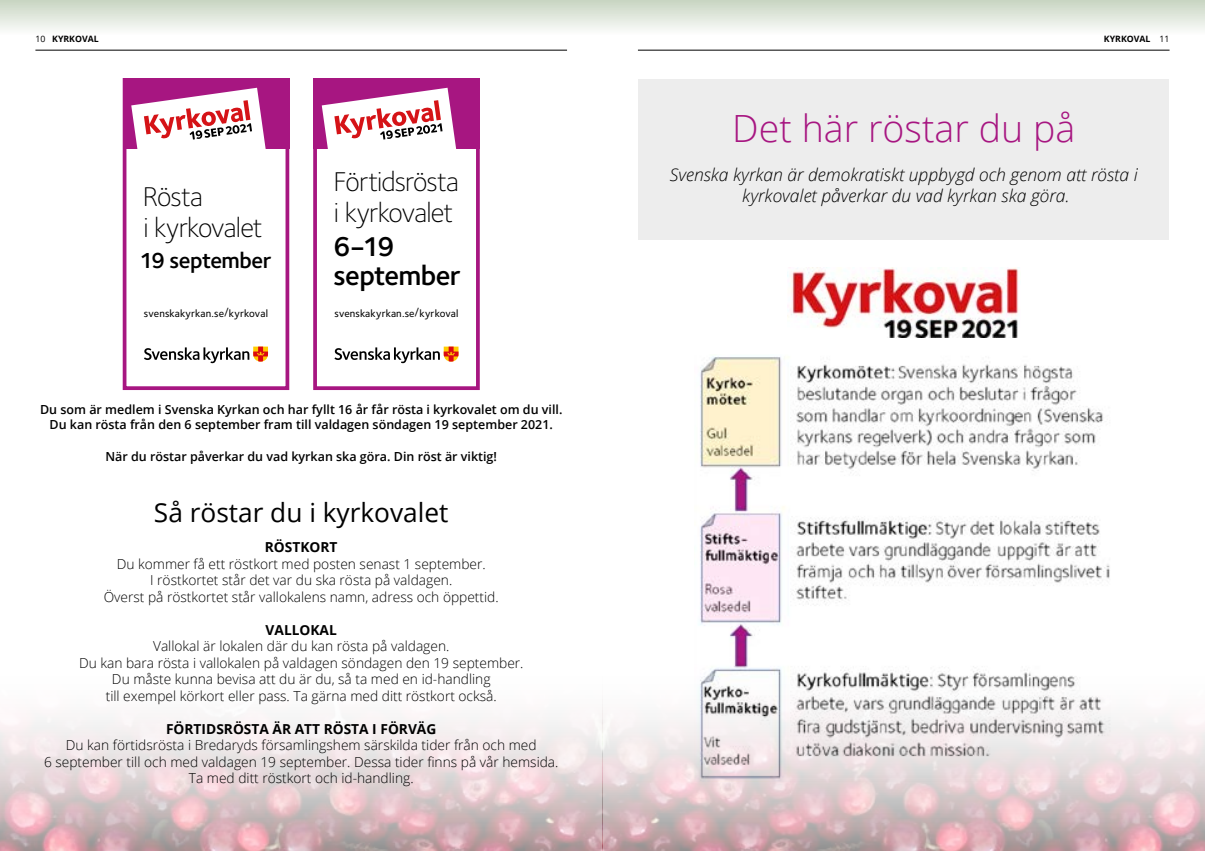
<style>
.page{position:relative;width:1205px;height:851px;background:#fff}
.page>*{position:absolute;margin:0;border:0;box-sizing:border-box;transform-origin:0 0}
.t1{font:300 37.5px "Open Sans";color:#a71681}
.t2{font:300 28.12px/31.2px "Foundry Sterling OT3";letter-spacing:-.03em;color:#000}
.t3{font:600 28.12px/28.8px "Foundry Sterling OT3";letter-spacing:-.025em;color:#000}
.t4{font:26.25px "Open Sans";color:#000}
.t5{font:600 22.5px "Foundry Sterling OT3";letter-spacing:-.02em;color:#000}
.t6{font:italic 300 17.5px/21px "Open Sans";color:#000;text-align:center}
.t7{font:300 13.75px/16.5px "Open Sans";color:#000;text-align:center}
.t8{font:700 13.75px "Open Sans";color:#000}
.t9{font:600 12.5px/15px "Open Sans";color:#000;text-align:center}
.t10{font:500 10.62px "Foundry Sterling OT3";letter-spacing:.01em;color:#000}
.t11{font:700 8.75px "Open Sans";color:#000}
.s1{font-weight:400}
</style>
<div class="page">
<img style="left:0;top:704px;width:1205px;height:146px">
<svg style="left:0;top:0;width:1205px;height:30px;background:#dee6da"></svg>
<div style="left:638px;top:79px;width:531px;height:160px;background:#ededed"></div>
<hr style="left:35px;top:50px;width:532px;height:1px;background:#000">
<hr style="left:638px;top:50px;width:531px;height:1px;background:#000">
<div style="left:313px;top:78px;width:167px;height:312px;border:4px solid #a71681"></div>
<div style="left:313px;top:78px;width:167px;height:71px;background:#a71681"></div>
<svg style="left:322px;top:88px;width:134px;height:61px"></svg>
<svg style="left:334px;top:346px;width:124px;height:17px"></svg>
<div style="left:123px;top:78px;width:166px;height:312px;border:4px solid #a71681"></div>
<div style="left:123px;top:78px;width:166px;height:71px;background:#a71681"></div>
<svg style="left:131px;top:88px;width:135px;height:61px"></svg>
<svg style="left:144px;top:346px;width:124px;height:17px"></svg>
<img style="left:694px;top:356px;width:422px;height:425px">
<img style="left:787px;top:268px;width:232px;height:69px">
<p class="t11" style="left:35px;top:33px;width:65px"><span class="s1">10</span> KYRKOVAL</p>
<p class="t11" style="left:1104px;top:33px;width:67px">KYRKOVAL <span class="s1">11</span></p>
<h2 class="t2" style="left:143px;top:179px;width:121px">Rösta<br>i kyrkovalet</h2>
<h3 class="t5" style="left:139px;top:243px;width:134px">19 september</h3>
<p class="t10" style="left:144px;top:305px;width:126px">svenskakyrkan.se/kyrkoval</p>
<h2 class="t2" style="left:333px;top:164px;width:127px">Förtidsrösta i kyrkovalet</h2>
<h2 class="t3" style="left:333px;top:230px;width:130px">6–19 september</h2>
<p class="t10" style="left:334px;top:305px;width:126px">svenskakyrkan.se/kyrkoval</p>
<p class="t9" style="left:40px;top:402px;width:524px">Du som är medlem i Svenska Kyrkan och har fyllt 16 år får rösta i kyrkovalet om du vill.<br>Du kan rösta från den 6 september fram till valdagen söndagen 19 september 2021.</p>
<p class="t9" style="left:105px;top:448px;width:393px">När du röstar påverkar du vad kyrkan ska göra. Din röst är viktig!</p>
<h3 class="t4" style="left:154px;top:494px;width:296px">Så röstar du i kyrkovalet</h3>
<p class="t8" style="left:265px;top:537px;width:74px">RÖSTKORT</p>
<p class="t7" style="left:104px;top:555px;width:396px">Du kommer få ett röstkort med posten senast 1 september.<br>I röstkortet står det var du ska rösta på valdagen.<br>Överst på röstkortet står vallokalens namn, adress och öppettid.</p>
<p class="t8" style="left:266px;top:620px;width:73px">VALLOKAL</p>
<p class="t7" style="left:79px;top:637px;width:446px">Vallokal är lokalen där du kan rösta på valdagen.<br>Du kan bara rösta i vallokalen på valdagen söndagen den 19 september.<br>Du måste kunna bevisa att du är du, så ta med en id-handling<br>till exempel körkort eller pass. Ta gärna med ditt röstkort också.</p>
<p class="t8" style="left:166px;top:719px;width:272px">FÖRTIDSRÖSTA ÄR ATT RÖSTA I FÖRVÄG</p>
<p class="t7" style="left:44px;top:736px;width:516px">Du kan förtidsrösta i Bredaryds församlingshem särskilda tider från och med<br>6 september till och med valdagen 19 september. Dessa tider finns på vår hemsida.<br>Ta med ditt röstkort och id-handling.</p>
<h1 class="t1" style="left:732px;top:103px;width:344px">Det här röstar du på</h1>
<p class="t6" style="left:670px;top:164px;width:469px">Svenska kyrkan är demokratiskt uppbygd och genom att rösta i kyrkovalet påverkar du vad kyrkan ska göra.</p>
</div>
